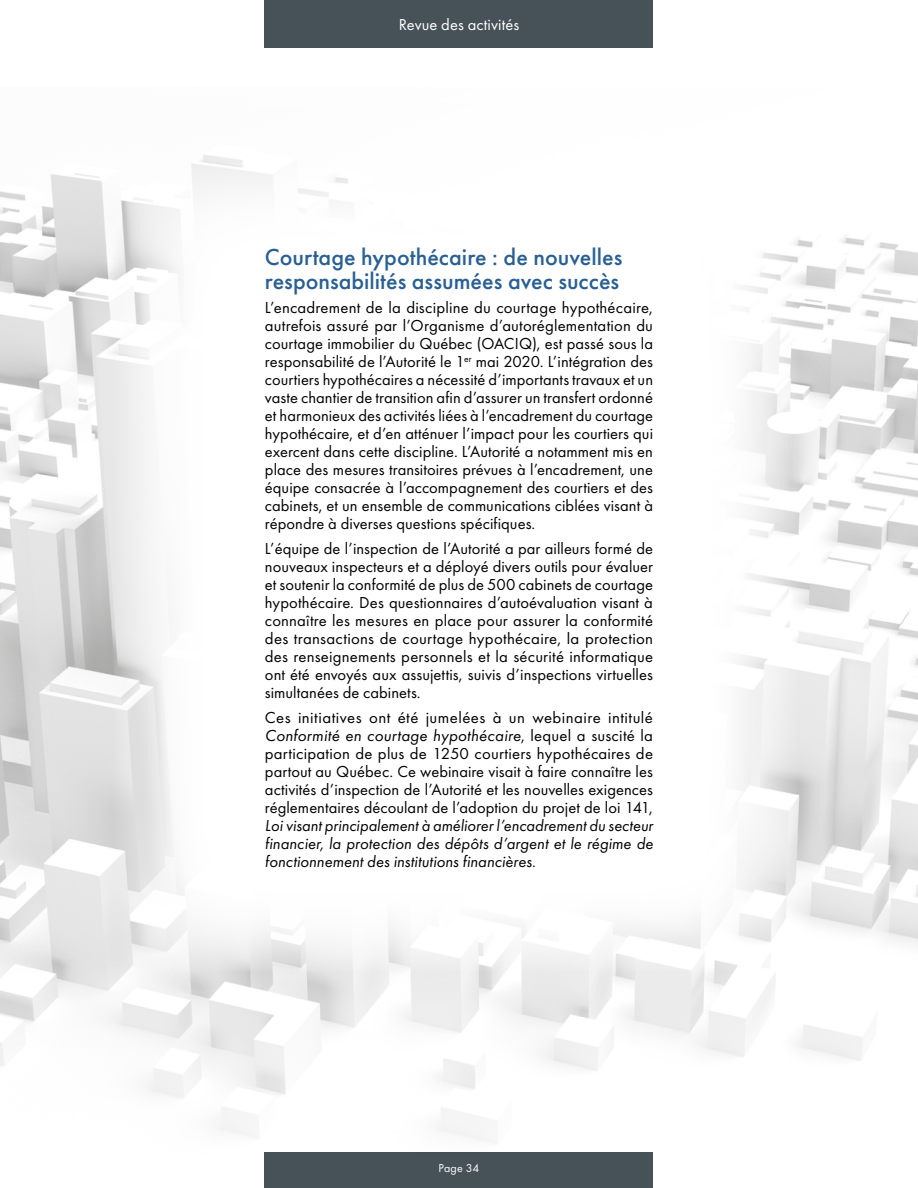
<style>
.page{position:relative;width:918px;height:1188px;background:#fff}
.page>*{position:absolute;margin:0;border:0;box-sizing:border-box;transform-origin:0 0}
.t1{font:500 24px/24px "Futura PT";color:#295f93}
.t2{font:16.5px/18px "Futura PT";letter-spacing:.005em;color:#000;text-align:justify}
.t3{font:16.5px "Futura PT";letter-spacing:.005em;color:#fff}
.t4{font:12px "Futura PT";letter-spacing:.01em;color:#fff}
.s1{font-style:italic}
</style>
<div class="page">
<img style="left:0;top:173px;width:918px;height:1015px">
<div style="left:113px;top:153px;width:685px;height:819px;background:#fff"></div>
<div style="left:265px;top:0;width:388px;height:48px;background:#475258"></div>
<p class="t3" style="left:399px;top:15px;width:122px">Revue des activités</p>
<h4 class="t1" style="left:265px;top:245px;width:359px">Courtage hypothécaire : de nouvelles responsabilités assumées avec succès</h4>
<p class="t2" style="left:265px;top:299px;width:390px">L’encadrement de la discipline du courtage hypothécaire, autrefois assuré par l’Organisme d’autoréglementation du courtage immobilier du Québec (OACIQ), est passé sous la responsabilité de l’Autorité le 1<sup>er</sup> mai 2020. L’intégration des courtiers hypothécaires a nécessité d’importants travaux et un vaste chantier de transition afin d’assurer un transfert ordonné et harmonieux des activités liées à l’encadrement du courtage hypothécaire, et d’en atténuer l’impact pour les courtiers qui exercent dans cette discipline. L’Autorité a notamment mis en place des mesures transitoires prévues à l’encadrement, une équipe consacrée à l’accompagnement des courtiers et des cabinets, et un ensemble de communications ciblées visant à répondre à diverses questions spécifiques.</p>
<p class="t2" style="left:265px;top:539px;width:390px">L’équipe de l’inspection de l’Autorité a par ailleurs formé de nouveaux inspecteurs et a déployé divers outils pour évaluer et soutenir la conformité de plus de 500 cabinets de courtage hypothécaire. Des questionnaires d’autoévaluation visant à connaître les mesures en place pour assurer la conformité des transactions de courtage hypothécaire, la protection des renseignements personnels et la sécurité informatique ont été envoyés aux assujettis, suivis d’inspections virtuelles simultanées de cabinets.</p>
<p class="t2" style="left:265px;top:708px;width:390px">Ces initiatives ont été jumelées à un webinaire intitulé <span class="s1">Conformité en courtage hypothécaire</span>, lequel a suscité la participation de plus de 1250 courtiers hypothécaires de partout au Québec. Ce webinaire visait à faire connaître les activités d’inspection de l’Autorité et les nouvelles exigences réglementaires découlant de l’adoption du projet de loi 141, <span class="s1">Loi visant principalement à améliorer l’encadrement du secteur financier, la protection des dépôts d’argent et le régime de fonctionnement des institutions financières</span>.</p>
<p class="t4" style="left:439px;top:1161px;width:42px">Page 34</p>
</div>
